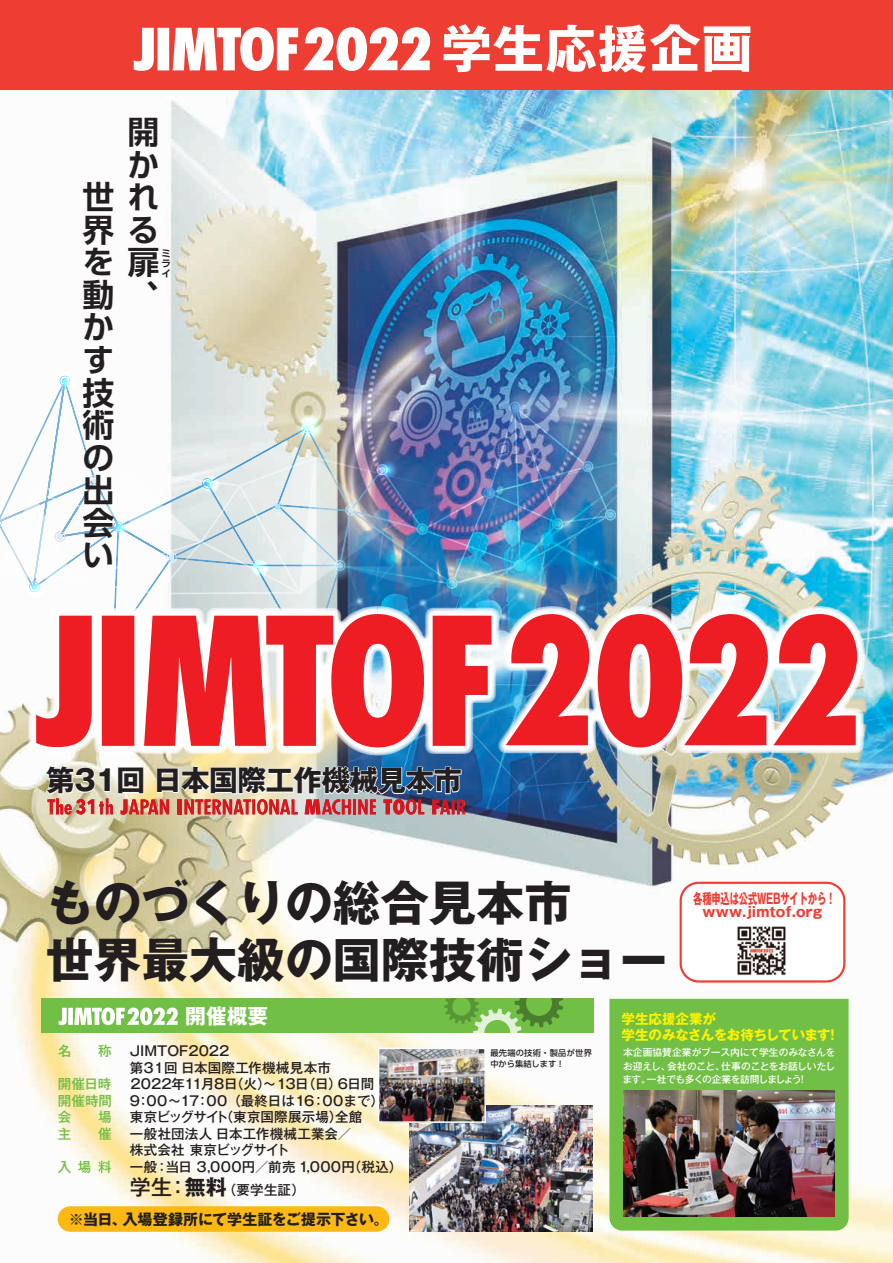
<style>
.page{position:relative;width:893px;height:1263px;background:#fff}
.page>*{position:absolute;margin:0;border:0;box-sizing:border-box;transform-origin:0 0}
.t1{font:700 51px "Gothic MB101 Pro";letter-spacing:.02em;color:#fff}
.t2{font:700 47.85px/57px "Gothic MB101 Pro";color:#231f20}
.t3{font:700 31.95px/32.5px "UD Shin Go Pr 6 N De";color:#231f20;text-align:right}
.t4{font:700 28.65px "Gothic MB101 Pro";letter-spacing:-.025em;color:#231f20}
.t5{font:700 20.7px "Gothic MB101 Pro";color:#fff}
.t6{font:700 15px "Gothic MB101 Pro";letter-spacing:-.01em;color:#231f20}
.t7{font:700 14.4px "Gothic MB101 Pro";letter-spacing:-.02em;color:#ee3e34;scale:.65 1}
.t8{font:700 13.8px "Gothic MB101 Pro";letter-spacing:.01em;color:#ee3e34}
.t9{font:500 13.5px/16.5px "Gothic MB101 Pro";color:#231f20}
.t10{font:500 13.5px/23.1px "Gothic MB101 Pro";letter-spacing:.02em;color:#231f20}
.t11{font:700 13.5px/16.5px "Gothic MB101 Pro";letter-spacing:-.01em;color:#fff101}
.t12{font:500 13.5px "Gothic MB101 Pro";letter-spacing:.01em;color:#71bf44}
.t13{font:500 13.5px "Gothic MB101 Pro";letter-spacing:-.025em;color:#231f20}
.t14{font:500 9.75px/13.5px "Gothic MB101 Pro";letter-spacing:-.04em;color:#fff;text-align:justify}
.t15{font:700 9.6px/9.6px "UD Shin Go Pr 6 N De";color:#231f20;text-align:justify}
.t16{font:500 8.25px/10.6px "UD Shin Go Pro";letter-spacing:.03em;color:#231f20}
.s1{font-size:21px}
.s2{font-weight:700;font-size:21px}
</style>
<div class="page">
<img style="left:0;top:89px;width:893px;height:1174px">
<img style="left:0;top:379px;width:611px;height:284px">
<svg style="left:612px;top:509px;width:4px;height:11px"></svg>
<img style="left:0;top:431px;width:612px;height:163px">
<img style="left:538px;top:494px;width:58px;height:58px;border-radius:29px">
<svg style="left:490px;top:373px;width:65px;height:65px;background:#5882b9"></svg>
<svg style="left:311px;top:538px;width:57px;height:57px;background:#85a3bb"></svg>
<svg style="left:231px;top:539px;width:58px;height:58px;background:#d7e4e7"></svg>
<svg style="left:281px;top:398px;width:57px;height:58px;background:#d6d8c1"></svg>
<svg style="left:358px;top:441px;width:58px;height:58px"></svg>
<svg style="left:92px;top:498px;width:58px;height:58px"></svg>
<svg style="left:7px;top:560px;width:58px;height:58px"></svg>
<svg style="left:37px;top:352px;width:58px;height:58px"></svg>
<svg style="left:182px;top:455px;width:58px;height:58px;background:#dae6ea"></svg>
<img style="left:500px;top:539px;width:58px;height:58px;border-radius:29px">
<img style="left:359px;top:440px;width:58px;height:58px;border-radius:29px">
<div style="left:0;top:0;width:893px;height:89px;background:#ee3e34"></div>
<svg style="left:134px;top:27px;width:296px;height:44px"></svg>
<svg style="left:28px;top:606px;width:447px;height:149px"></svg>
<svg style="left:36px;top:614px;width:439px;height:133px;fill:#ee1d23"></svg>
<img style="left:475px;top:606px;width:390px;height:149px">
<div style="left:681px;top:883px;width:163px;height:98px;background:#fff;border-radius:18px"></div>
<div style="left:680px;top:882px;width:165px;height:100px;border:2px solid #ee3e34;border-radius:18px"></div>
<div style="left:41px;top:999px;width:552px;height:34px;background:#71bf44"></div>
<svg style="left:444px;top:999px;width:119px;height:34px"></svg>
<div style="left:609px;top:999px;width:240px;height:231px;background:#71bf44"></div>
<img style="left:737px;top:926px;width:49px;height:50px">
<div style="left:58px;top:1206px;width:331px;height:26px;background:#fcb814;border-radius:13px"></div>
<img style="left:623px;top:1091px;width:212px;height:126px">
<img style="left:410px;top:1105px;width:182px;height:127px">
<img style="left:380px;top:1050px;width:104px;height:71px">
<div style="left:378px;top:1048px;width:108px;height:75px;border:1px solid #fff"></div>
<svg style="left:59px;top:1007px;width:119px;height:18px"></svg>
<svg style="left:42px;top:765px;width:103px;height:30px"></svg>
<img style="left:106px;top:798px;width:7px;height:16px">
<img style="left:121px;top:799px;width:18px;height:16px">
<img style="left:141px;top:799px;width:15px;height:15px">
<img style="left:257px;top:814px;width:33px;height:1px">
<img style="left:462px;top:799px;width:4px;height:15px">
<img style="left:383px;top:814px;width:21px;height:1px">
<img style="left:47px;top:798px;width:16px;height:16px">
<img style="left:76px;top:799px;width:4px;height:15px">
<img style="left:80px;top:799px;width:5px;height:15px">
<img style="left:87px;top:799px;width:7px;height:15px">
<svg style="left:99px;top:801px;width:5px;height:13px"></svg>
<img style="left:156px;top:757px;width:306px;height:57px">
<svg style="left:64px;top:804px;width:8px;height:11px"></svg>
<h3 class="t3" style="left:82px;top:115px;width:77px">開<br>か<br>世れ界る扉<br>、</h3>
<h3 class="t3" style="left:82px;top:245px;width:33px;text-align:justify">を動かす技術の出会い</h3>
<p class="t15" style="left:162px;top:249px;width:10px">ミライ</p>
<h1 class="t1" style="left:441px;top:6px;width:313px">学生応援企画</h1>
<h3 class="t4" style="left:46px;top:757px;width:417px">第31回 日本国際工作機械見本市</h3>
<h2 class="t2" style="left:46px;top:869px;width:623px">ものづくりの総合見本市<br>世界最大級の国際技術ショー</h2>
<p class="t7" style="left:693px;top:886px;width:220px">各種申込は公式WEBサイトから！</p>
<p class="t8" style="left:703px;top:900px;width:121px">www.jimtof.org</p>
<h3 class="t5" style="left:185px;top:999px;width:84px">開催概要</h3>
<p class="t12" style="left:58px;top:1040px;width:55px">名　　称</p>
<p class="t9" style="left:130px;top:1041px;width:203px">JIMTOF2022<br>第31回 日本国際工作機械見本市</p>
<p class="t12" style="left:58px;top:1073px;width:55px">開催日時</p>
<p class="t13" style="left:131px;top:1073px;width:245px">2022年11月8日（火）～13日（日）6日間</p>
<p class="t12" style="left:58px;top:1089px;width:56px">開催時間</p>
<p class="t9" style="left:130px;top:1091px;width:256px">9：00～17：00（最終日は16：00まで）</p>
<p class="t12" style="left:58px;top:1106px;width:55px">会　　場</p>
<p class="t9" style="left:130px;top:1107px;width:234px">東京ビッグサイト（東京国際展示場）全館</p>
<p class="t12" style="left:58px;top:1122px;width:55px">主　　催</p>
<p class="t9" style="left:130px;top:1124px;width:223px">一般社団法人 日本工作機械工業会／株式会社 東京ビッグサイト</p>
<p class="t12" style="left:58px;top:1155px;width:55px">入場料</p>
<p class="t10" style="left:130px;top:1153px;width:274px">一般：当日 3,000円／前売 1,000円（税込）<span class="s1">学生：</span><span class="s2">無料</span>（要学生証）</p>
<p class="t6" style="left:69px;top:1207px;width:321px">※当日、入場登録所にて学生証をご提示下さい。</p>
<p class="t16" style="left:490px;top:1047px;width:103px">最先端の技術・製品が世界中から集結します！</p>
<p class="t11" style="left:622px;top:1008px;width:219px">学生応援企業が<br>学生のみなさんをお待ちしています！</p>
<p class="t14" style="left:622px;top:1045px;width:214px">本企画協賛企業がブース内にて学生のみなさんをお迎えし、会社のこと、仕事のことをお話しいたします。一社でも多くの企業を訪問しましょう！</p>
</div>
